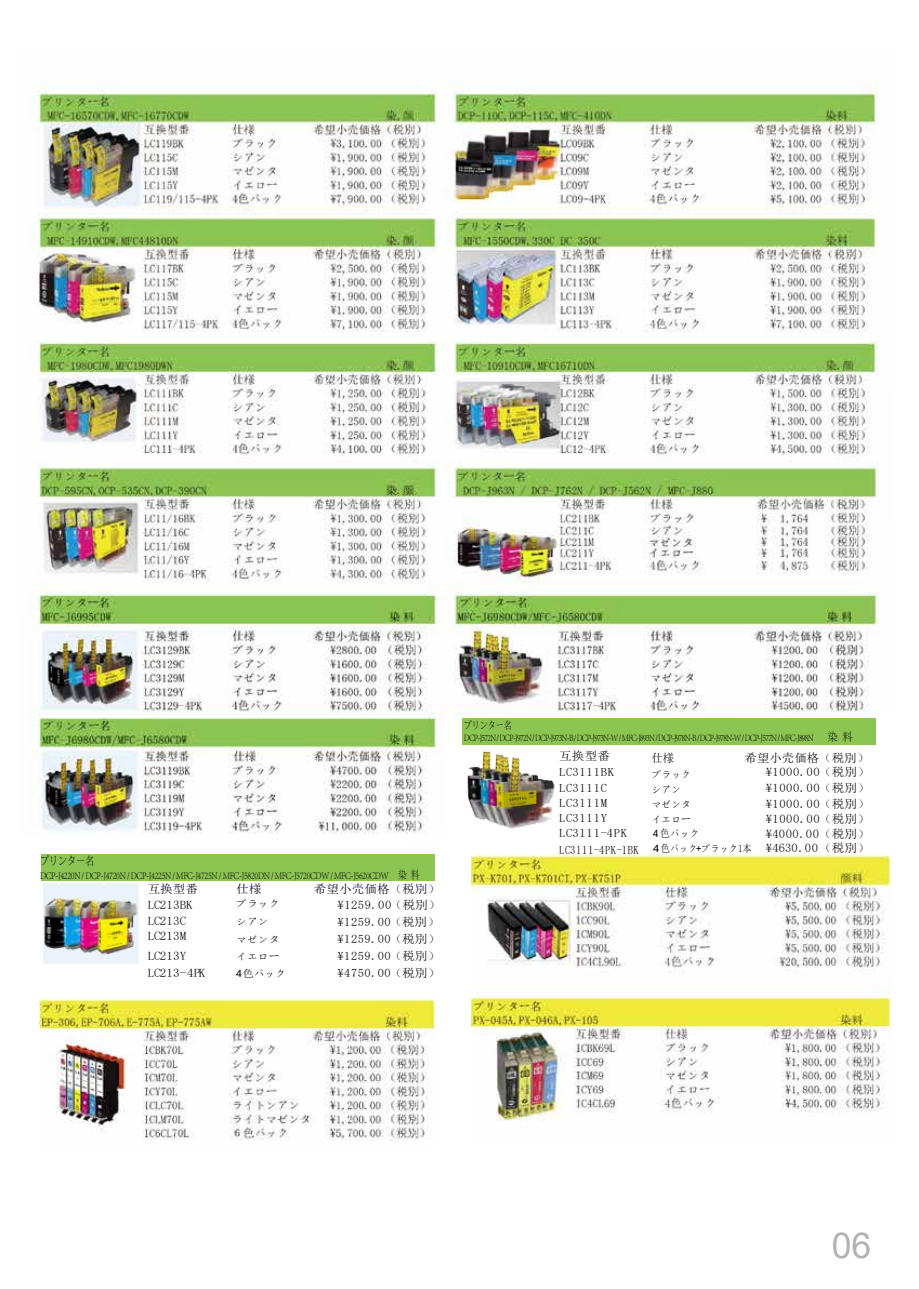
<style>
.page{position:relative;width:919px;height:1289px;background:#fff}
.page>*{position:absolute;margin:0;border:0;box-sizing:border-box;transform-origin:0 0}
.t1{font:35.7px "Arial";color:#b1b3b3}
.t2{font:11.85px/15px "Sim Sun";letter-spacing:.01em;color:#000;text-align:justify;scale:1.06 1}
.t3{font:11.85px/15.9px "Sim Sun";letter-spacing:.01em;color:#000;scale:1.1 1}
.t4{font:11.7px/16.8px "Sim Sun";color:#000;text-align:justify;scale:1.06 1}
.t5{font:11.7px "Sim Sun";color:#000;scale:1.08 1}
.t6{font:11.55px/15.1px "Sim Sun";letter-spacing:.065em;color:#000;scale:1.08 1}
.t7{font:11.55px "Sim Sun";letter-spacing:.065em;color:#000;scale:.91 1}
.t8{font:300 11.55px "Adobe Song Std";color:#000;scale:.78 1}
.t9{font:11.55px "Sim Sun";letter-spacing:.065em;color:#000;scale:.96 1}
.t10{font:300 10.5px "Adobe Song Std";letter-spacing:-.04em;color:#000;scale:.78 1}
.t11{font:10.2px/14.7px "Sim Sun";color:#000;scale:.96 1}
.t12{font:10.2px "Sim Sun";color:#000;scale:.89 1}
.t13{font:300 10.2px "Adobe Song Std";color:#000;scale:.78 1}
.t14{font:10.05px/17.9px "Sim Sun";color:#000;scale:1.08 1}
.t15{font:300 9.9px "Adobe Song Std";letter-spacing:-.08em;color:#000;scale:.78 1}
.s1{font-size:11.25px}
.s2{font-family:"Arial"}
</style>
<div class="page">
<div style="left:43px;top:883px;width:95px;height:81px;background:#ebf3fa"></div>
<div style="left:41px;top:854px;width:393px;height:26px;background:#8dc553"></div>
<img style="left:44px;top:894px;width:95px;height:62px">
<img style="left:471px;top:854px;width:420px;height:268px">
<img style="left:40px;top:999px;width:394px;height:142px">
<img style="left:29px;top:81px;width:849px;height:753px">
<img style="left:465px;top:750px;width:92px;height:83px">
<p class="t8" style="left:40px;top:855px;width:71px">プリンター名</p>
<p class="t10" style="left:40px;top:869px;width:488px">DCP-J4220N / DCP-J4720N / DCP-J4225N / MFC-J4725N / MFC-J5820DN / MFC-J5720CDW / MFC-J5620CDW <span class="s1">染 料</span></p>
<p class="t5" style="left:148px;top:882px;width:48px">互换型番</p>
<p class="t3" style="left:148px;top:896px;width:43px">LC213BK<br>LC213C<br>LC213M</p>
<p class="t3" style="left:148px;top:946px;width:54px;line-height:17px">LC213Y<br>LC213-4PK</p>
<p class="t5" style="left:236px;top:882px;width:25px">仕様</p>
<p class="t14" style="left:236px;top:894px;width:42px">ブラックシアンマゼンタ</p>
<p class="t14" style="left:236px;top:947px;width:48px;line-height:17px">イエロー<br><span class="s2">4</span>色パック</p>
<p class="t5" style="left:314px;top:882px;width:118px">希望小売価格（税別）</p>
<p class="t2" style="left:337px;top:897px;width:99px">¥1259.00（税別）</p>
<p class="t4" style="left:337px;top:913px;width:98px">¥1259.00（税別）¥1259.00（税別）¥1259.00（税別）¥4750.00（税別）</p>
<p class="t13" style="left:464px;top:720px;width:63px">プリンター名</p>
<p class="t15" style="left:464px;top:732px;width:500px">DCP-J572N / DCP-J972N / DCP-J973N-B / DCP-J973N-W / MFC-J893N / DCP-J978N-B / DCP-J978N-W / DCP-J577N / MFC-J898N <span class="s1">染 料</span></p>
<p class="t6" style="left:559px;top:747px;width:52px;line-height:16.4px">互换型番<br>LC3111BK</p>
<p class="t4" style="left:744px;top:749px;width:119px">希望小売価格（税別）</p>
<p class="t9" style="left:651px;top:751px;width:24px">仕様</p>
<p class="t11" style="left:651px;top:766px;width:51px">ブラックシアン<br>マゼンタイエロー<br><span class="s2">4</span> 色パック</p>
<p class="t12" style="left:653px;top:843px;width:112px"><span class="s2">4</span>色パック<span class="s2">+</span>ブラック1本</p>
<p class="t2" style="left:765px;top:764px;width:99px">¥1000.00（税別）¥1000.00（税別）¥1000.00（税別）¥1000.00（税別）¥4000.00（税別）¥4630.00（税別）</p>
<p class="t6" style="left:559px;top:779px;width:64px">LC3111C<br>LC3111M<br>LC3111Y<br>LC3111-4PK</p>
<p class="t7" style="left:559px;top:843px;width:89px">LC3111-4PK-1BK</p>
<h1 class="t1" style="left:831px;top:1221px;width:41px">06</h1>
</div>
